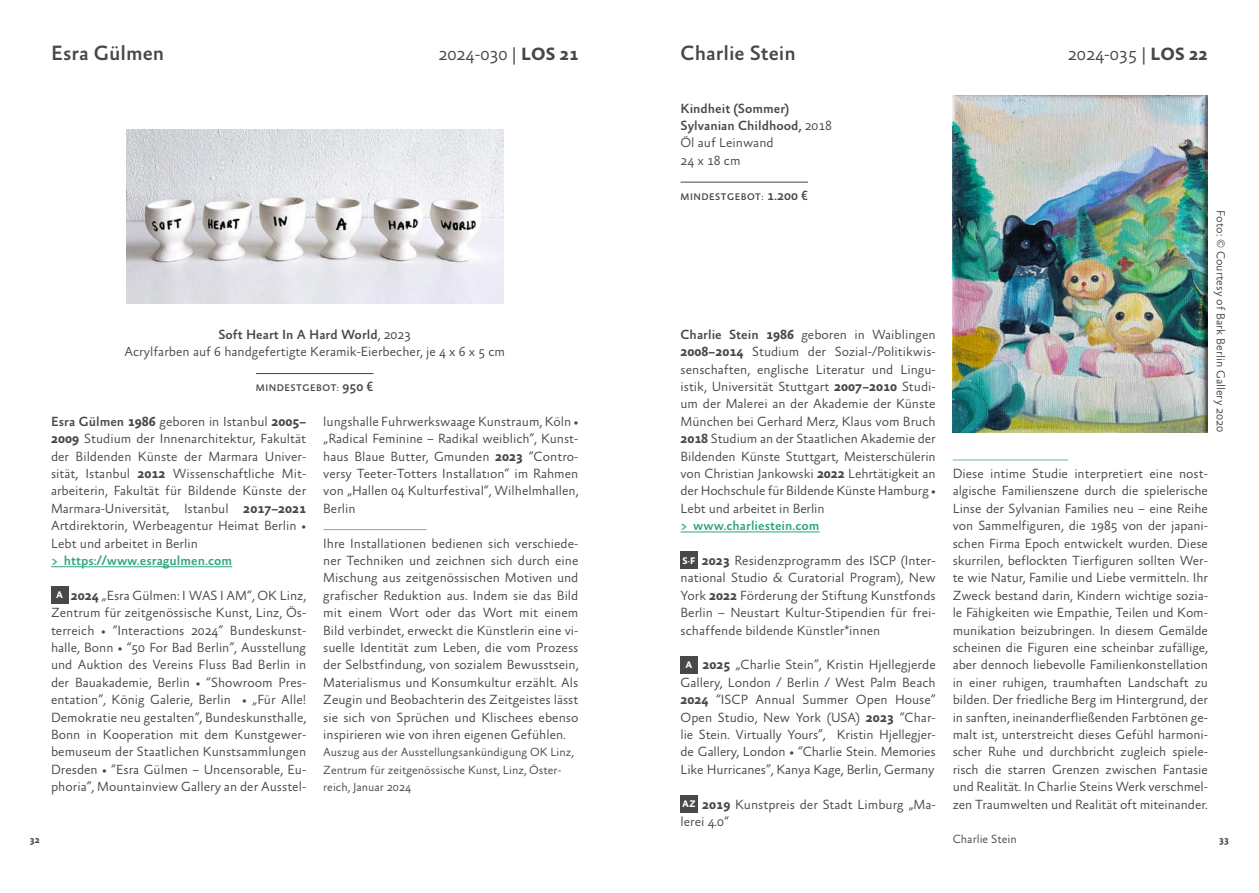
<style>
.page{position:relative;width:1259px;height:893px;background:#fff}
.page>*{position:absolute;margin:0;border:0;box-sizing:border-box;transform-origin:0 0}
.t1{font:500 21px "Absara Sans";color:#474847}
.t2{font:300 18px "Absara Sans";color:#474847}
.t3{font:300 13.5px/17.4px "Absara Sans";color:#474847;text-align:justify}
.t4{font:500 13.5px/17.4px "Absara Sans";color:#474847}
.t5{font:500 13.5px "Absara Sans";color:#2fa580}
.t6{font:300 12px/17.4px "Absara Sans";color:#474847}
.t7{font:500 9.75px "Absara Sans";letter-spacing:.05em;color:#474847}
.t8{font:700 9.75px "Absara Sans";color:#474847}
.s1{font-weight:700}
.s2{font-weight:300}
.s3{font-size:13.5px}
.s4{font-weight:500}
.s5{font-weight:700;font-size:9.75px;color:#fff}
</style>
<div class="page">
<hr style="left:51px;top:566px;width:181px;height:1px;background:#2fa580">
<div style="left:51px;top:586px;width:17px;height:17px;background:#474847"></div>
<hr style="left:323px;top:529px;width:103px;height:1px;background:#74c29e">
<hr style="left:256px;top:373px;width:117px;height:1px;background:#474847">
<img style="left:126px;top:130px;width:377px;height:174px">
<img style="left:952px;top:95px;width:256px;height:338px">
<hr style="left:680px;top:532px;width:139px;height:1px;background:#2fa580">
<div style="left:680px;top:552px;width:17px;height:17px;background:#474847"></div>
<div style="left:680px;top:656px;width:17px;height:17px;background:#474847"></div>
<div style="left:680px;top:795px;width:17px;height:17px;background:#474847"></div>
<hr style="left:952px;top:459px;width:116px;height:1px;background:#74c29e">
<hr style="left:680px;top:182px;width:128px;height:1px;background:#474847">
<h1 class="t1" style="left:51px;top:42px;width:115px">Esra Gülmen</h1>
<h2 class="t2" style="left:438px;top:45px;width:142px">2024-030 | <span class="s1">LOS 21</span></h2>
<h1 class="t1" style="left:680px;top:42px;width:117px">Charlie Stein</h1>
<h2 class="t2" style="left:1068px;top:45px;width:142px">2024-035 | <span class="s1">LOS 22</span></h2>
<p class="t4" style="left:680px;top:100px;width:153px">Kindheit (Sommer)<br>Sylvanian Childhood, <span class="s2">2018<br>Öl auf Leinwand<br>24 x 18 cm</span></p>
<p class="t7" style="left:680px;top:191px;width:129px">MINDESTGEBOT: <span class="s3">1.200 €</span></p>
<p class="t6" style="left:1229px;top:210px;width:223px;rotate:90deg">Foto: © Courtesy of Bark Berlin Gallery 2020</p>
<p class="t3" style="left:124px;top:326px;width:382px;text-align:center"><span class="s4">Soft Heart In A Hard World</span>, 2023<br>Acrylfarben auf 6 handgefertigte Keramik-Eierbecher, je 4 x 6 x 5 cm</p>
<p class="t7" style="left:256px;top:383px;width:119px">MINDESTGEBOT: <span class="s3">950 €</span></p>
<p class="t3" style="left:680px;top:326px;width:257px"><span class="s4">Charlie Stein</span> <span class="s1">1986</span> geboren in Waiblingen <span class="s1">2008–2014</span> Studium der Sozial-/Politikwis&shy;senschaften, englische Literatur und Lingu&shy;istik, Universität Stuttgart <span class="s1">2007–2010</span> Studi&shy;um der Malerei an der Akademie der Künste München bei Gerhard Merz, Klaus vom Bruch <span class="s1">2018</span> Studium an der Staatlichen Akademie der Bildenden Künste Stuttgart, Meisterschülerin von Christian Jankowski <span class="s1">2022</span> Lehrtätigkeit an der Hochschule für Bildende Künste Hamburg • Lebt und arbeitet in Berlin</p>
<p class="t5" style="left:680px;top:519px;width:141px">&gt; www.charliestein.com</p>
<p class="t3" style="left:680px;top:552px;width:257px"><span class="s5">S·F</span> <span class="s1">2023</span> Residenzprogramm des ISCP (Inter&shy;national Studio &amp; Curatorial Program), New York <span class="s1">2022</span> Förderung der Stiftung Kunstfonds Berlin – Neustart Kultur-Stipendien für frei&shy;schaffende bildende Künstler*innen</p>
<p class="t3" style="left:680px;top:657px;width:257px;text-align:center"><span class="s5">A</span> <span class="s1">2025</span> „Charlie Stein”, Kristin Hjellegjerde Gallery, London / Berlin / West Palm Beach <span class="s1">2024</span> “ISCP Annual Summer Open House” Open Studio, New York (USA) <span class="s1">2023</span> “Char&shy;lie Stein. Virtually Yours”, Kristin Hjellegjer&shy;de Gallery, London • “Charlie Stein. Memories Like Hurricanes”, Kanya Kage, Berlin, Germany</p>
<p class="t3" style="left:680px;top:796px;width:257px"><span class="s5">AZ</span> <span class="s1">2019</span> Kunstpreis der Stadt Limburg „Ma&shy;lerei 4.0“</p>
<p class="t3" style="left:51px;top:413px;width:257px"><span class="s4">Esra Gülmen</span> <span class="s1">1986</span> geboren in Istanbul <span class="s1">2005– 2009</span> Studium der Innenarchitektur, Fakultät der Bildenden Künste der Marmara Univer&shy;sität, Istanbul <span class="s1">2012</span> Wissenschaftliche Mit&shy;arbeiterin, Fakultät für Bildende Künste der Marmara-Universität, Istanbul <span class="s1">2017–2021<br></span>Artdirektorin, Werbeagentur Heimat Berlin • Lebt und arbeitet in Berlin</p>
<p class="t5" style="left:51px;top:553px;width:183px">&gt; https://www.esragulmen.com</p>
<p class="t3" style="left:51px;top:587px;width:257px;text-align:center"><span class="s5">A</span> <span class="s1">2024</span> „Esra Gülmen: I WAS I AM“, OK Linz, Zentrum für zeitgenössische Kunst, Linz, Ös&shy;terreich • “Interactions 2024” Bundeskunst&shy;halle, Bonn • “50 For Bad Berlin”, Ausstellung und Auktion des Vereins Fluss Bad Berlin in der Bauakademie, Berlin • “Showroom Pres&shy;entation”, König Galerie, Berlin • „Für Alle!<br>Demokratie neu gestalten“, Bundeskunsthalle, Bonn in Kooperation mit dem Kunstgewer&shy;bemuseum der Staatlichen Kunstsammlungen Dresden • “Esra Gülmen – Uncensorable, Eu&shy;phoria”, Mountainview Gallery an der Ausstel-</p>
<p class="t3" style="left:323px;top:413px;width:257px">lungshalle Fuhrwerkswaage Kunstraum, Köln • „Radical Feminine – Radikal weiblich”, Kunst&shy;haus Blaue Butter, Gmunden <span class="s1">2023</span> “Contro&shy;versy Teeter-Totters Installatıon“ im Rahmen von „Hallen 04 Kulturfestival“, Wilhelmhallen, Berlin</p>
<p class="t3" style="left:323px;top:535px;width:257px">Ihre Installationen bedienen sich verschiede&shy;ner Techniken und zeichnen sich durch eine Mischung aus zeitgenössischen Motiven und grafischer Reduktion aus. Indem sie das Bild mit einem Wort oder das Wort mit einem Bild verbindet, erweckt die Künstlerin eine vi&shy;suelle Identität zum Leben, die vom Prozess der Selbstfindung, von sozialem Bewusstsein, Materialismus und Konsumkultur erzählt. Als Zeugin und Beobachterin des Zeitgeistes lässt sie sich von Sprüchen und Klischees ebenso inspirieren wie von ihren eigenen Gefühlen.</p>
<p class="t6" style="left:323px;top:744px;width:252px">Auszug aus der Ausstellungsankündigung OK Linz,<br>Zentrum für zeitgenössische Kunst, Linz, Öster&shy;reich, Januar 2024</p>
<p class="t3" style="left:952px;top:465px;width:257px">Diese intime Studie interpretiert eine nost&shy;algische Familienszene durch die spielerische Linse der Sylvanian Families neu – eine Reihe von Sammelfiguren, die 1985 von der japani&shy;schen Firma Epoch entwickelt wurden. Diese skurrilen, beflockten Tierfiguren sollten Wer&shy;te wie Natur, Familie und Liebe vermitteln. Ihr Zweck bestand darin, Kindern wichtige sozia&shy;le Fähigkeiten wie Empathie, Teilen und Kom&shy;munikation beizubringen. In diesem Gemälde scheinen die Figuren eine scheinbar zufällige, aber dennoch liebevolle Familienkonstellation in einer ruhigen, traumhaften Landschaft zu bilden. Der friedliche Berg im Hintergrund, der in sanften, ineinanderfließenden Farbtönen ge&shy;malt ist, unterstreicht dieses Gefühl harmoni&shy;scher Ruhe und durchbricht zugleich spiele&shy;risch die starren Grenzen zwischen Fantasie und Realität. In Charlie Steins Werk verschmel&shy;zen Traumwelten und Realität oft miteinander.</p>
<p class="t6" style="left:952px;top:831px;width:66px">Charlie Stein</p>
<p class="t8" style="left:30px;top:835px;width:12px">32</p>
<p class="t8" style="left:1219px;top:835px;width:12px">33</p>
</div>
